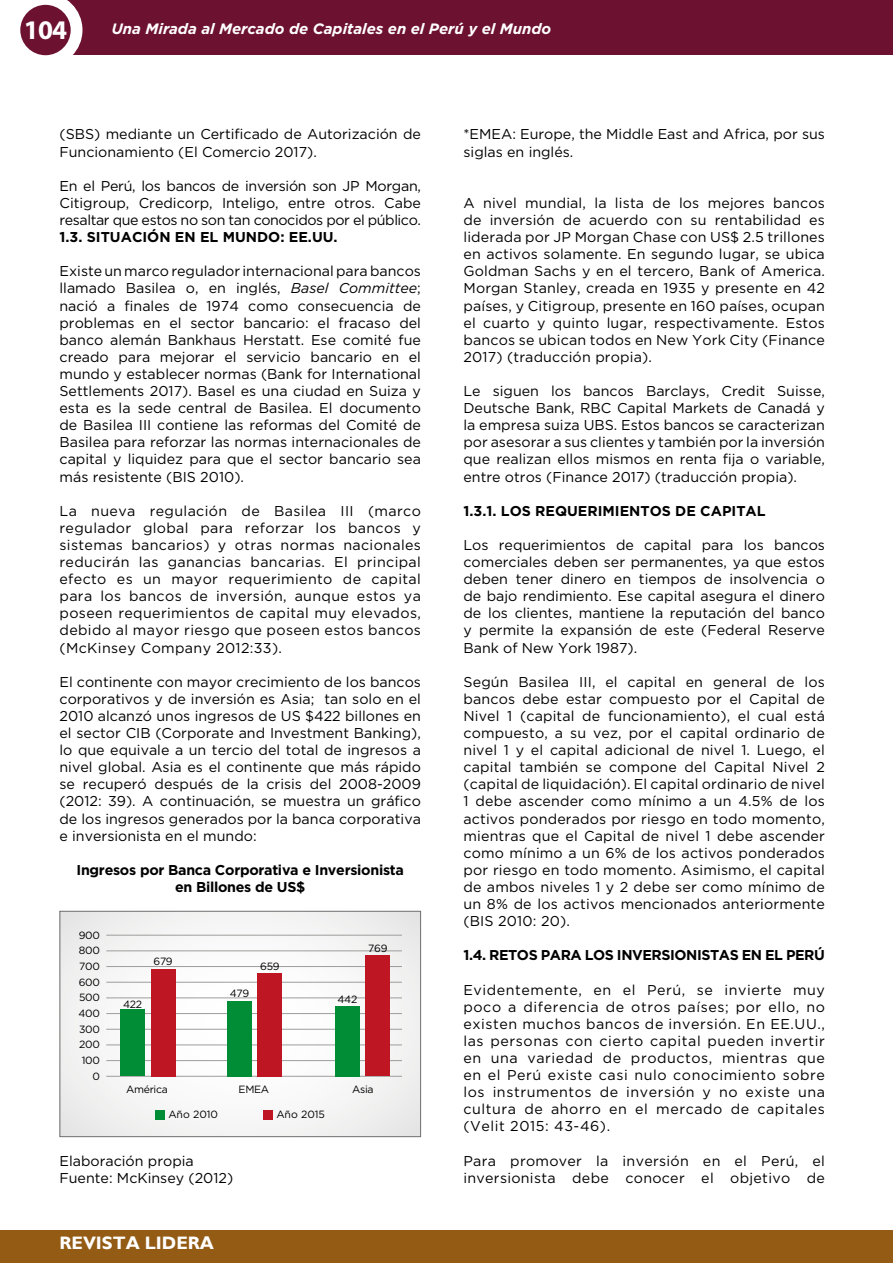
<style>
.page{position:relative;width:893px;height:1263px;background:#fff}
.page>*{position:absolute;margin:0;border:0;box-sizing:border-box;transform-origin:0 0}
.t1{font:700 27px "Myriad Pro";color:#fff}
.t2{font:700 18px "Gill Sans";color:#fff}
.t3{font:italic 700 15px "Gotham";color:#fff}
.t4{font:14.25px/17.1px "Gotham";color:#000;text-align:justify}
.t5{font:700 14.25px/17.1px "Gotham";letter-spacing:-.02em;color:#000;text-align:center}
.t6{font:14.25px/17.1px "Gotham";letter-spacing:.02em;color:#000}
.t7{font:700 14.25px "Gotham";color:#000}
.t8{font:10.5px/15.8px "Gotham";letter-spacing:-.03em;color:#000;text-align:right}
.s1{font-style:italic}
</style>
<div class="page">
<div style="left:45px;top:0;width:848px;height:55px;background:#6d1131"></div>
<svg style="left:21px;top:0;width:61px;height:56px"></svg>
<div style="left:20px;top:5px;width:51px;height:50px;background:#6d1131;border-radius:50%"></div>
<div style="left:0;top:1230px;width:893px;height:33px;background:#935b14"></div>
<div style="left:60px;top:911px;width:361px;height:226px;background:#f5f5f5"></div>
<div style="left:156px;top:1110px;width:9px;height:9px;background:#008d36"></div>
<div style="left:264px;top:1110px;width:9px;height:9px;background:#be1622"></div>
<hr style="left:106px;top:1076px;width:296px;height:1px;background:#9d9d9c">
<hr style="left:106px;top:1045px;width:296px;height:1px;background:#9d9d9c">
<hr style="left:106px;top:1029px;width:296px;height:1px;background:#9d9d9c">
<hr style="left:106px;top:1060px;width:296px;height:1px;background:#9d9d9c">
<hr style="left:106px;top:1013px;width:296px;height:1px;background:#9d9d9c">
<hr style="left:106px;top:998px;width:296px;height:1px;background:#9d9d9c">
<hr style="left:106px;top:950px;width:296px;height:1px;background:#9d9d9c">
<hr style="left:106px;top:935px;width:296px;height:1px;background:#9d9d9c">
<hr style="left:106px;top:982px;width:296px;height:1px;background:#9d9d9c">
<hr style="left:106px;top:966px;width:296px;height:1px;background:#9d9d9c">
<div style="left:120px;top:1009px;width:25px;height:67px;background:#008d36"></div>
<div style="left:151px;top:969px;width:24px;height:107px;background:#be1622"></div>
<div style="left:227px;top:1001px;width:25px;height:75px;background:#008d36"></div>
<div style="left:258px;top:973px;width:24px;height:103px;background:#be1622"></div>
<div style="left:335px;top:1006px;width:25px;height:70px;background:#008d36"></div>
<div style="left:366px;top:955px;width:24px;height:121px;background:#be1622"></div>
<div style="left:60px;top:911px;width:361px;height:226px;border:1px solid #706f6f"></div>
<h1 class="t1" style="left:24px;top:13px;width:45px">104</h1>
<p class="t3" style="left:111px;top:20px;width:441px">Una Mirada al Mercado de Capitales en el Perú y el Mundo</p>
<p class="t4" style="left:60px;top:126px;width:363px">(SBS) mediante un Certificado de Autorización de<br>Funcionamiento (El Comercio 2017).</p>
<p class="t4" style="left:60px;top:177px;width:363px">En el Perú, los bancos de inversión son JP Morgan, Citigroup, Credicorp, Inteligo, entre otros. Cabe resaltar que estos no son tan conocidos por el público.</p>
<p class="t7" style="left:60px;top:229px;width:280px">1.3. SITUACIÓN EN EL MUNDO: EE.UU.</p>
<p class="t4" style="left:60px;top:262px;width:363px">Existe un marco regulador internacional para bancos llamado Basilea o, en inglés, <span class="s1">Basel Committee</span>; nació a finales de 1974 como consecuencia de problemas en el sector bancario: el fracaso del banco alemán Bankhaus Herstatt. Ese comité fue creado para mejorar el servicio bancario en el mundo y establecer normas (Bank for International Settlements 2017). Basel es una ciudad en Suiza y esta es la sede central de Basilea. El documento de Basilea III contiene las reformas del Comité de Basilea para reforzar las normas internacionales de capital y liquidez para que el sector bancario sea más resistente (BIS 2010).</p>
<p class="t4" style="left:60px;top:502px;width:363px">La nueva regulación de Basilea III (marco regulador global para reforzar los bancos y sistemas bancarios) y otras normas nacionales reducirán las ganancias bancarias. El principal efecto es un mayor requerimiento de capital para los bancos de inversión, aunque estos ya poseen requerimientos de capital muy elevados, debido al mayor riesgo que poseen estos bancos (McKinsey Company 2012:33).</p>
<p class="t4" style="left:60px;top:673px;width:363px">El continente con mayor crecimiento de los bancos corporativos y de inversión es Asia; tan solo en el 2010 alcanzó unos ingresos de US $422 billones en el sector CIB (Corporate and Investment Banking), lo que equivale a un tercio del total de ingresos a nivel global. Asia es el continente que más rápido se recuperó después de la crisis del 2008-2009 (2012: 39). A continuación, se muestra un gráfico de los ingresos generados por la banca corporativa e inversionista en el mundo:</p>
<p class="t5" style="left:77px;top:861px;width:329px">Ingresos por Banca Corporativa e Inversionista en Billones de US$</p>
<p class="t8" style="left:79px;top:927px;width:23px">900<br>800<br>700<br>600<br>500<br>400<br>300<br>200<br>100<br>0</p>
<p class="t8" style="left:154px;top:953px;width:21px">679</p>
<p class="t8" style="left:123px;top:996px;width:20px">422</p>
<p class="t8" style="left:230px;top:985px;width:21px">479</p>
<p class="t8" style="left:260px;top:958px;width:21px">659</p>
<p class="t8" style="left:368px;top:940px;width:21px">769</p>
<p class="t8" style="left:338px;top:991px;width:21px">442</p>
<p class="t8" style="left:126px;top:1082px;width:43px">América</p>
<p class="t8" style="left:239px;top:1082px;width:32px">EMEA</p>
<p class="t8" style="left:352px;top:1082px;width:23px">Asia</p>
<p class="t8" style="left:168px;top:1106px;width:51px">Año 2010</p>
<p class="t8" style="left:276px;top:1106px;width:50px">Año 2015</p>
<p class="t4" style="left:60px;top:1152px;width:175px">Elaboración propia<br>Fuente: McKinsey (2012)</p>
<p class="t2" style="left:59px;top:1232px;width:156px">REVISTA LIDERA</p>
<p class="t4" style="left:463px;top:126px;width:363px">*EMEA: Europe, the Middle East and Africa, por sus siglas en inglés.</p>
<p class="t4" style="left:463px;top:194px;width:363px">A nivel mundial, la lista de los mejores bancos de inversión de acuerdo con su rentabilidad es liderada por JP Morgan Chase con US$ 2.5 trillones en activos solamente. En segundo lugar, se ubica Goldman Sachs y en el tercero, Bank of America.<br>Morgan Stanley, creada en 1935 y presente en 42 países, y Citigroup, presente en 160 países, ocupan el cuarto y quinto lugar, respectivamente. Estos bancos se ubican todos en New York City (Finance 2017) (traducción propia).</p>
<p class="t4" style="left:463px;top:382px;width:363px">Le siguen los bancos Barclays, Credit Suisse, Deutsche Bank, RBC Capital Markets de Canadá y la empresa suiza UBS. Estos bancos se caracterizan por asesorar a sus clientes y también por la inversión que realizan ellos mismos en renta fija o variable, entre otros (Finance 2017) (traducción propia).</p>
<p class="t7" style="left:463px;top:502px;width:304px">1.3.1. LOS REQUERIMIENTOS DE CAPITAL</p>
<p class="t4" style="left:463px;top:536px;width:363px">Los requerimientos de capital para los bancos comerciales deben ser permanentes, ya que estos deben tener dinero en tiempos de insolvencia o de bajo rendimiento. Ese capital asegura el dinero de los clientes, mantiene la reputación del banco y permite la expansión de este (Federal Reserve Bank of New York 1987).</p>
<p class="t4" style="left:463px;top:673px;width:363px">Según Basilea III, el capital en general de los bancos debe estar compuesto por el Capital de Nivel 1 (capital de funcionamiento), el cual está compuesto, a su vez, por el capital ordinario de nivel 1 y el capital adicional de nivel 1. Luego, el capital también se compone del Capital Nivel 2 (capital de liquidación). El capital ordinario de nivel 1 debe ascender como mínimo a un 4.5% de los activos ponderados por riesgo en todo momento, mientras que el Capital de nivel 1 debe ascender como mínimo a un 6% de los activos ponderados por riesgo en todo momento. Asimismo, el capital de ambos niveles 1 y 2 debe ser como mínimo de un 8% de los activos mencionados anteriormente (BIS 2010: 20).</p>
<p class="t5" style="left:463px;top:946px;width:363px">1.4. RETOS PARA LOS INVERSIONISTAS EN EL PERÚ</p>
<p class="t4" style="left:463px;top:981px;width:363px">Evidentemente, en el Perú, se invierte muy poco a diferencia de otros países; por ello, no existen muchos bancos de inversión. En EE.UU., las personas con cierto capital pueden invertir en una variedad de productos, mientras que en el Perú existe casi nulo conocimiento sobre los instrumentos de inversión y no existe una cultura de ahorro en el mercado de capitales (Velit 2015: 43-46).</p>
<p class="t6" style="left:463px;top:1152px;width:363px">Para promover la inversión en el Perú, el inversionista debe conocer el objetivo de</p>
</div>
